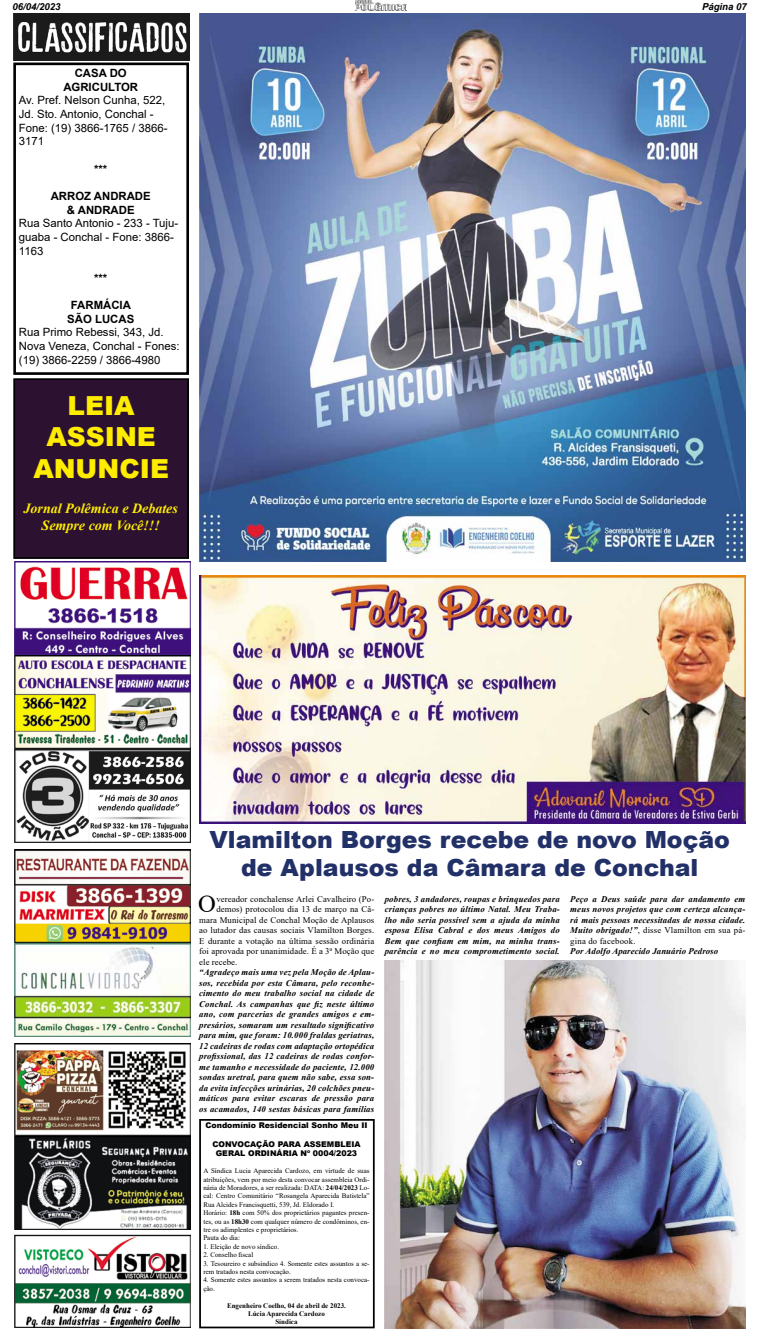
<style>
.page{position:relative;width:759px;height:1342px;background:#fff}
.page>*{position:absolute;margin:0;border:0;box-sizing:border-box;transform-origin:0 0}
.t1{font:900 26.25px/31.5px "Arial";color:#ffed00;text-align:center}
.t2{font:24.59px "Times New Roman";color:#000}
.t3{font:900 23.62px/28.3px "Arial";color:#223068;text-align:center}
.t4{font:italic 700 14px/16.8px "Times New Roman";color:#ffed00;text-align:center}
.t5{font:11.38px/13.7px "Arial";color:#000}
.t6{font:700 11.38px/13.7px "Arial";color:#000;text-align:center}
.t7{font:italic 700 9.62px "Arial";color:#000}
.t8{font:italic 700 8.75px/10.5px "Times New Roman";letter-spacing:.02em;color:#000;text-align:justify}
.t9{font:8.75px "Times New Roman";letter-spacing:.01em;color:#000}
.t10{font:900 7.88px/9.5px "Arial";color:#000;text-align:center}
.t11{font:7px/8.4px "Times New Roman";color:#000}
.t12{font:700 7px/8.4px "Times New Roman";color:#000;text-align:center}
.s1{font-weight:400;font-style:normal}
.s2{font-weight:700}
</style>
<div class="page">
<img style="left:355px;top:0;width:51px;height:11px">
<img style="left:15px;top:1234px;width:175px;height:93px">
<img style="left:15px;top:1137px;width:175px;height:93px">
<img style="left:15px;top:1044px;width:175px;height:91px">
<img style="left:15px;top:944px;width:175px;height:93px">
<img style="left:15px;top:849px;width:175px;height:93px">
<img style="left:15px;top:750px;width:175px;height:93px">
<img style="left:15px;top:656px;width:175px;height:92px">
<img style="left:15px;top:562px;width:175px;height:92px">
<img style="left:13px;top:14px;width:176px;height:47px">
<div style="left:13px;top:63px;width:176px;height:312px;border:3px solid #000"></div>
<div style="left:14px;top:379px;width:174px;height:179px;background:#2c1130"></div>
<div style="left:13px;top:378px;width:176px;height:181px;border:2px solid #000"></div>
<img style="left:199px;top:14px;width:546px;height:548px">
<img style="left:199px;top:575px;width:546px;height:248px">
<div style="left:199px;top:1119px;width:176px;height:209px;border:2px solid #000"></div>
<img style="left:385px;top:961px;width:360px;height:367px">
<p class="t7" style="left:12px;top:0;width:50px">06/04/2023</p>
<p class="t7" style="left:702px;top:0;width:46px">Página 07</p>
<h3 class="t6" style="left:63px;top:66px;width:76px">CASA DO<br>AGRICULTOR</h3>
<h3 class="t5" style="left:19px;top:93px;width:150px">Av. Pref. Nelson Cunha, 522,<br>Jd. Sto. Antonio, Conchal -<br>Fone: (19) 3866-1765 / 3866-<br>3171</h3>
<h3 class="t6" style="left:94px;top:162px;width:15px">***</h3>
<h3 class="t6" style="left:51px;top:189px;width:102px">ARROZ ANDRADE &amp; ANDRADE</h3>
<h3 class="t5" style="left:19px;top:216px;width:161px">Rua Santo Antonio - 233 - Tuju&shy;guaba - Conchal - Fone: 3866-<br>1163</h3>
<h3 class="t6" style="left:94px;top:271px;width:15px">***</h3>
<h3 class="t6" style="left:67px;top:298px;width:68px">FARMÁCIA<br>SÃO LUCAS</h3>
<h3 class="t5" style="left:19px;top:326px;width:162px">Rua Primo Rebessi, 343, Jd.<br>Nova Veneza, Conchal - Fones: (19) 3866-2259 / 3866-4980</h3>
<h1 class="t1" style="left:33px;top:389px;width:137px">LEIA<br>ASSINE<br>ANUNCIE</h1>
<h3 class="t4" style="left:24px;top:499px;width:156px">Jornal Polêmica e Debates<br>Sempre com Você!!!</h3>
<h3 class="t3" style="left:210px;top:824px;width:522px">Vlamilton Borges recebe de novo Moção de Aplausos da Câmara de Conchal</h3>
<h2 class="t2" style="left:198px;top:886px;width:19px">O</h2>
<p class="t9" style="left:216px;top:892px;width:159px">vereador conchalense Arlei Cavalheiro (Po-</p>
<p class="t8" style="left:385px;top:893px;width:177px">pobres, 3 andadores, roupas e brinquedos para crianças pobres no último Natal. Meu Traba&shy;lho não seria possível sem a ajuda da minha esposa Elisa Cabral e dos meus Amigos do Bem que confiam em mim, na minha trans&shy;parência e no meu comprometimento social.</p>
<p class="t8" style="left:570px;top:893px;width:177px">Peço a Deus saúde para dar andamento em meus novos projetos que com certeza alcança&shy;rá mais pessoas necessitadas de nossa cidade.<br>Muito obrigado!”<span class="s1">, disse Vlamilton em sua pá&shy;gina do facebook.</span></p>
<p class="t9" style="left:216px;top:903px;width:159px">demos) protocolou dia 13 de março na Câ-</p>
<p class="t9" style="left:199px;top:913px;width:177px">mara Municipal de Conchal Moção de Aplausos</p>
<p class="t9" style="left:199px;top:924px;width:177px">ao lutador das causas sociais Vlamilton Borges.</p>
<p class="t9" style="left:199px;top:934px;width:177px">E durante a votação na última sessão ordinária</p>
<p class="t9" style="left:199px;top:945px;width:177px">foi aprovada por unanimidade. É a 3ª Moção que</p>
<p class="t9" style="left:199px;top:955px;width:40px">ele recebe.</p>
<p class="t8" style="left:199px;top:967px;width:177px">“Agradeço mais uma vez pela Moção de Aplau&shy;sos, recebida por esta Câmara, pelo reconhe&shy;cimento do meu trabalho social na cidade de Conchal. As campanhas que fiz neste último ano, com parcerias de grandes amigos e em&shy;presários, somaram um resultado significativo para mim, que foram: 10.000 fraldas geriatras, 12 cadeiras de rodas com adaptação ortopédica profissional, das 12 cadeiras de rodas confor&shy;me tamanho e necessidade do paciente, 12.000 sondas uretral, para quem não sabe, essa son&shy;da evita infecções urinárias, 20 colchões pneu&shy;máticos para evitar escaras de pressão para os acamados, 140 sestas básicas para famílias</p>
<p class="t8" style="left:570px;top:946px;width:149px">Por Adolfo Aparecido Januário Pedroso</p>
<p class="t10" style="left:205px;top:1120px;width:164px">Condomínio Residencial Sonho Meu II</p>
<p class="t10" style="left:212px;top:1139px;width:150px">CONVOCAÇÃO PARA ASSEMBLEIA<br>GERAL ORDINÁRIA Nº 0004/2023</p>
<p class="t11" style="left:203px;top:1166px;width:168px">A Síndica Lucia Aparecida Cardozo, em virtude de suas atribuições, vem por meio desta convocar assembleia Ordi&shy;nária de Moradores, a ser realizada: DATA: <span class="s2">24/04/2023</span> Lo&shy;cal: Centro Comunitário “Rosangela Aparecida Batistela” Rua Alcides Francisquetti, 539, Jd. Eldorado I.<br>Horário: <span class="s2">18h</span> com 50% dos proprietários pagantes presen&shy;tes, ou as <span class="s2">18h30</span> com qualquer número de condôminos, en&shy;tre os adimplentes e proprietários.<br>Pauta do dia:</p>
<p class="t11" style="left:203px;top:1242px;width:77px">1. Eleição de novo síndico.</p>
<p class="t11" style="left:203px;top:1250px;width:51px">2. Conselho fiscal</p>
<p class="t11" style="left:203px;top:1259px;width:168px">3. Tesoureiro e subsíndico 4. Somente estes assuntos a se&shy;rem tratados nesta convocação.</p>
<p class="t11" style="left:203px;top:1275px;width:168px">4. Somente estes assuntos a serem tratados nesta convoca&shy;ção.</p>
<p class="t12" style="left:227px;top:1301px;width:120px">Engenheiro Coelho, 04 de abril de 2023.<br>Lúcia Aparecida Cardozo<br>Síndica</p>
</div>
